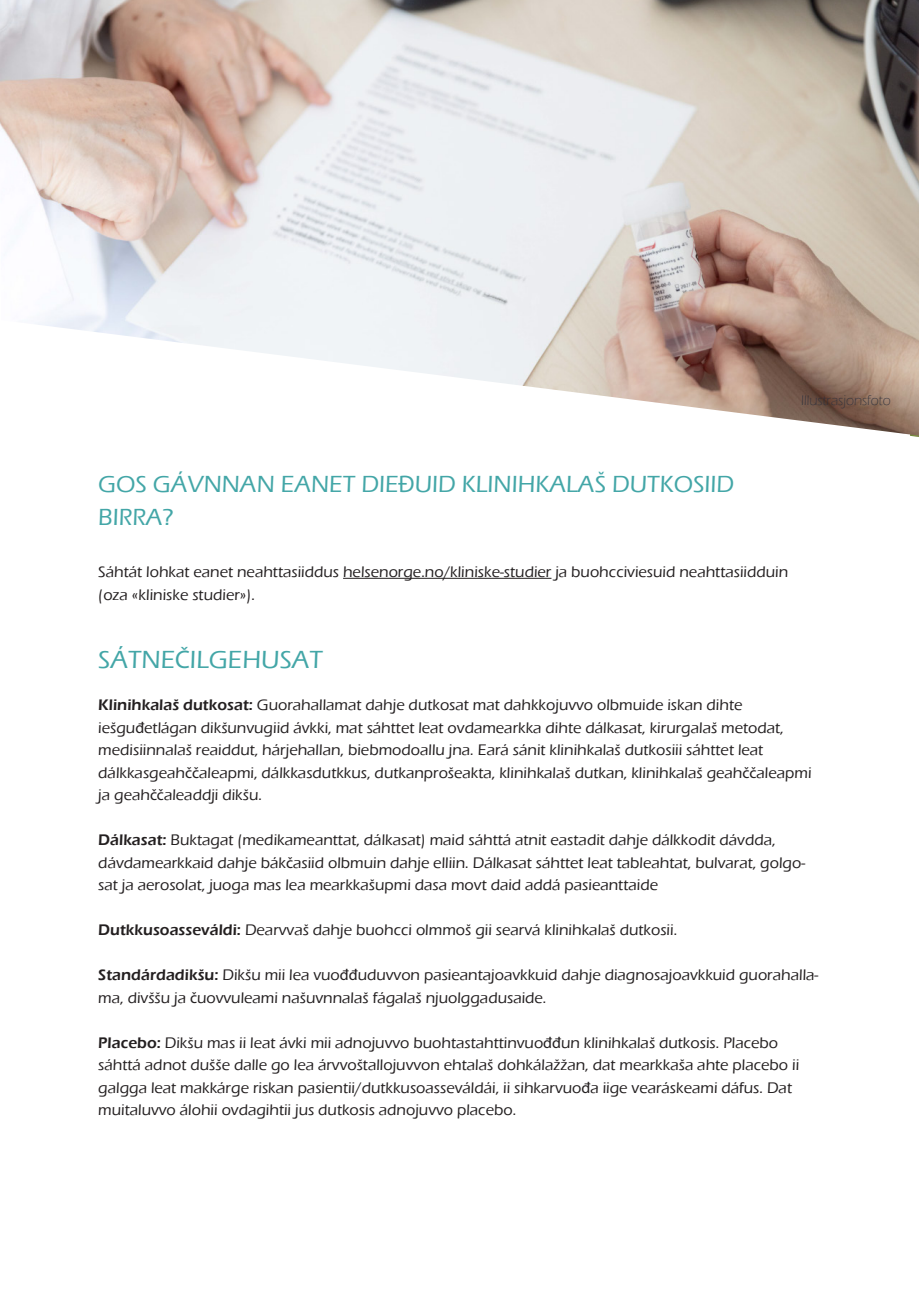
<style>
.page{position:relative;width:919px;height:1289px;background:#fff}
.page>*{position:absolute;margin:0;border:0;box-sizing:border-box;transform-origin:0 0}
.t1{font:500 25.5px "Eras ITC";color:#43a6a7}
.t2{font:500 24px/33px "Eras ITC";color:#43a6a7}
.t3{font:500 15.75px/22.5px "Eras ITC";color:#231f20}
.t4{font:300 14.25px "Eras ITC";color:#2c2f3b}
.s1{font-family:"Myriad Pro";font-weight:400}
.s2{font-weight:600}
</style>
<div class="page">
<hr style="left:343px;top:578px;width:208px;height:1px;background:#231f20">
<img style="left:0;top:0;width:918px;height:435px">
<p class="t4" style="left:801px;top:392px;width:91px">Illustrasjonsfoto</p>
<h2 class="t2" style="left:98px;top:468px;width:637px">GOS GÁVNNAN EANET DIE<span class="s1">Đ</span>UID KLINIHKALAŠ DUTKOSIID<br>BIRRA?</h2>
<p class="t3" style="left:98px;top:561px;width:691px">Sáhtát lohkat eanet neahttasiiddus helsenorge.no/kliniske-studier ja buohcciviesuid neahttasiidduin (oza «kliniske studier»).</p>
<h1 class="t1" style="left:98px;top:645px;width:226px">SÁTNE<span class="s1">Č</span>ILGEHUSAT</h1>
<p class="t3" style="left:98px;top:694px;width:714px"><span class="s2">Klinihkalaš dutkosat:</span> Guorahallamat dahje dutkosat mat dahkkojuvvo olbmuide iskan dihte iešgu<span class="s1">đ</span>etlágan dikšunvugiid ávkki, mat sáhttet leat ovdamearkka dihte dálkasat, kirurgalaš metodat, medisiinnalaš reaiddut, hárjehallan, biebmodoallu jna. Eará sánit klinihkalaš dutkosiii sáhttet leat dálkkasgeah<span class="s1">čč</span>aleapmi, dálkkasdutkkus, dutkanprošeakta, klinihkalaš dutkan, klinihkalaš geah<span class="s1">čč</span>aleapmi ja geah<span class="s1">čč</span>aleaddji dikšu.</p>
<p class="t3" style="left:98px;top:829px;width:708px"><span class="s2">Dálkasat:</span> Buktagat (medikameanttat, dálkasat) maid sáhttá atnit eastadit dahje dálkkodit dávdda, dávdamearkkaid dahje bák<span class="s1">č</span>asiid olbmuin dahje elliin. Dálkasat sáhttet leat tableahtat, bulvarat, golgo&shy;sat ja aerosolat, juoga mas lea mearkkašupmi dasa movt daid addá pasieanttaide</p>
<p class="t3" style="left:98px;top:919px;width:580px"><span class="s2">Dutkkusoasseváldi:</span> Dearvvaš dahje buohcci olmmoš gii searvá klinihkalaš dutkosii.</p>
<p class="t3" style="left:98px;top:964px;width:721px"><span class="s2">Standárdadikšu:</span> Dikšu mii lea vuo<span class="s1">đđ</span>uduvvon pasieantajoavkkuid dahje diagnosajoavkkuid guorahalla&shy;ma, divššu ja <span class="s1">č</span>uovvuleami našuvnnalaš fágalaš njuolggadusaide.</p>
<p class="t3" style="left:98px;top:1031px;width:702px"><span class="s2">Placebo:</span> Dikšu mas ii leat ávki mii adnojuvvo buohtastahttinvuo<span class="s1">đđ</span>un klinihkalaš dutkosis. Placebo sáhttá adnot dušše dalle go lea árvvoštallojuvvon ehtalaš dohkálažžan, dat mearkkaša ahte placebo ii galgga leat makkárge riskan pasientii/dutkkusoasseváldái, ii sihkarvuo<span class="s1">đ</span>a iige vearáskeami dáfus. Dat muitaluvvo álohii ovdagihtii jus dutkosis adnojuvvo placebo.</p>
</div>
